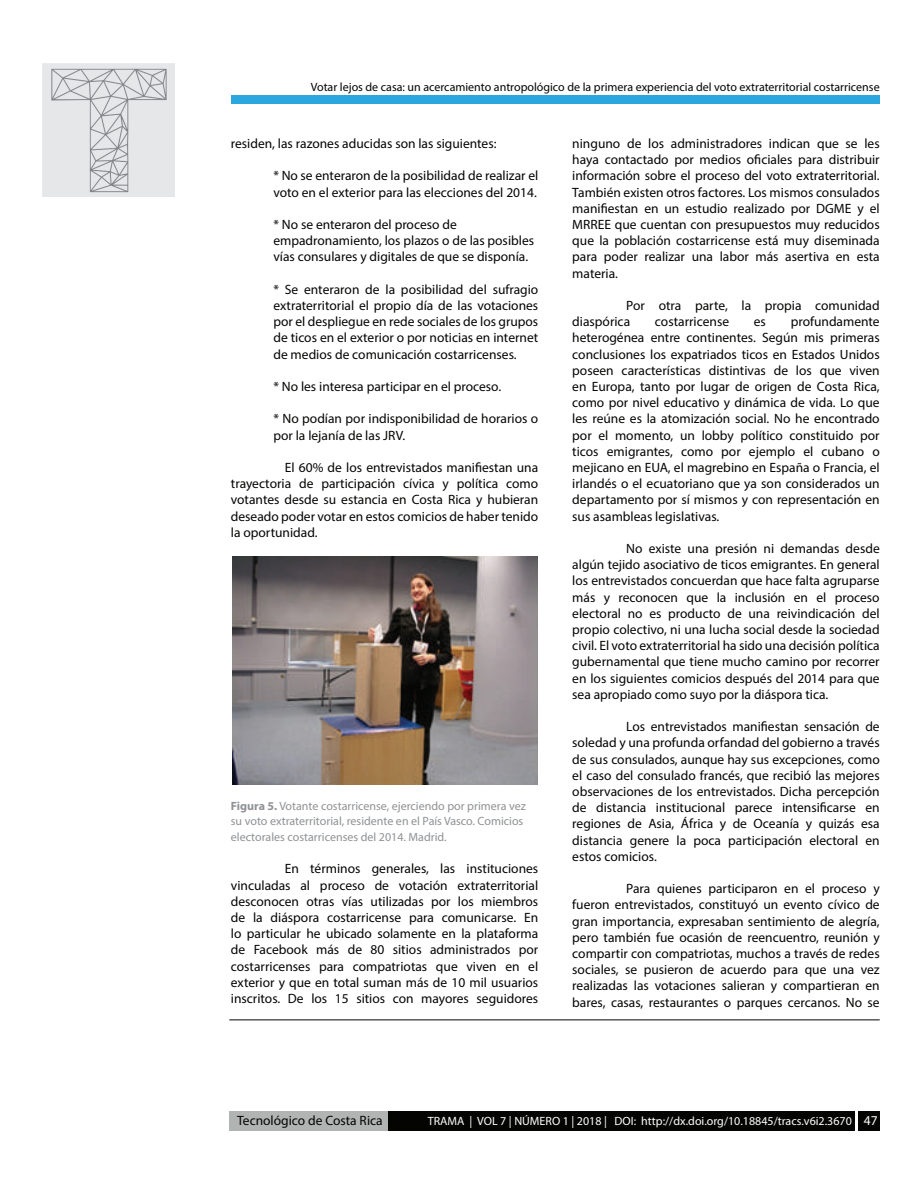
<style>
.page{position:relative;width:918px;height:1188px;background:#fff}
.page>*{position:absolute;margin:0;border:0;box-sizing:border-box;transform-origin:0 0}
.t1{font:13.5px/16.2px "Myriad Pro";color:#040503;text-align:justify}
.t2{font:12px/14.4px "Myriad Pro";color:#8f9194}
.t3{font:12px "Myriad Pro";color:#040503}
.t4{font:12px "Myriad Pro";color:#fdfefe}
.s1{font-weight:700}
.s2{font-size:13.5px;color:#fff}
</style>
<div class="page">
<img style="left:42px;top:64px;width:133px;height:132px">
<div style="left:231px;top:96px;width:649px;height:8px;background:#2ba7df"></div>
<hr style="left:229px;top:1020px;width:651px;height:1px;background:#040503">
<div style="left:858px;top:1112px;width:22px;height:19px;background:#040503"></div>
<div style="left:229px;top:1112px;width:247px;height:19px;background:#b2b3b3"></div>
<div style="left:388px;top:1112px;width:467px;height:19px;background:#040503"></div>
<img style="left:232px;top:557px;width:305px;height:228px">
<p class="t3" style="left:311px;top:80px;width:570px">Votar lejos de casa: un acercamiento antropológico de la primera experiencia del voto extraterritorial costarricense</p>
<p class="t1" style="left:231px;top:135px;width:267px">residen, las razones aducidas son las siguientes:</p>
<p class="t1" style="left:273px;top:168px;width:266px">* No se enteraron de la posibilidad de realizar el voto en el exterior para las elecciones del 2014.</p>
<p class="t1" style="left:273px;top:216px;width:262px;text-align:left">* No se enteraron del proceso de empadronamiento, los plazos o de las posibles vías consulares y digitales de que se disponía.</p>
<p class="t1" style="left:273px;top:281px;width:266px">* Se enteraron de la posibilidad del sufragio extraterritorial el propio día de las votaciones por el despliegue en rede sociales de los grupos de ticos en el exterior o por noticias en internet de medios de comunicación costarricenses.</p>
<p class="t1" style="left:273px;top:378px;width:229px">* No les interesa participar en el proceso.</p>
<p class="t1" style="left:273px;top:411px;width:266px">* No podían por indisponibilidad de horarios o por la lejanía de las JRV.</p>
<p class="t1" style="left:231px;top:459px;width:309px;text-indent:54px">El 60% de los entrevistados manifiestan una trayectoria de participación cívica y política como votantes desde su estancia en Costa Rica y hubieran deseado poder votar en estos comicios de haber tenido la oportunidad.</p>
<p class="t2" style="left:231px;top:799px;width:296px"><span class="s1">Figura 5.</span> Votante costarricense, ejerciendo por primera vez su voto extraterritorial, residente en el País Vasco. Comicios</p>
<p class="t2" style="left:231px;top:830px;width:217px">electorales costarricenses del 2014. Madrid.</p>
<p class="t1" style="left:231px;top:861px;width:309px;text-indent:54px">En términos generales, las instituciones vinculadas al proceso de votación extraterritorial desconocen otras vías utilizadas por los miembros de la diáspora costarricense para comunicarse. En lo particular he ubicado solamente en la plataforma de Facebook más de 80 sitios administrados por costarricenses para compatriotas que viven en el exterior y que en total suman más de 10 mil usuarios inscritos. De los 15 sitios con mayores seguidores</p>
<p class="t1" style="left:572px;top:135px;width:309px">ninguno de los administradores indican que se les haya contactado por medios oficiales para distribuir información sobre el proceso del voto extraterritorial.<br>También existen otros factores. Los mismos consulados manifiestan en un estudio realizado por DGME y el MRREE que cuentan con presupuestos muy reducidos que la población costarricense está muy diseminada para poder realizar una labor más asertiva en esta materia.</p>
<p class="t1" style="left:572px;top:297px;width:309px;text-indent:54px">Por otra parte, la propia comunidad diaspórica</p>
<p class="t1" style="left:572px;top:313px;width:309px;text-indent:218px">profundamente heterogénea entre continentes. Según mis primeras conclusiones los expatriados ticos en Estados Unidos poseen características distintivas de los que viven en Europa, tanto por lugar de origen de Costa Rica, como por nivel educativo y dinámica de vida. Lo que les reúne es la atomización social. No he encontrado por el momento, un lobby político constituido por ticos emigrantes, como por ejemplo el cubano o mejicano en EUA, el magrebino en España o Francia, el irlandés o el ecuatoriano que ya son considerados un departamento por sí mismos y con representación en sus asambleas legislativas.</p>
<p class="t1" style="left:572px;top:540px;width:309px;text-indent:54px">No existe una presión ni demandas desde algún tejido asociativo de ticos emigrantes. En general los entrevistados concuerdan que hace falta agruparse más y reconocen que la inclusión en el proceso electoral no es producto de una reivindicación del propio colectivo, ni una lucha social desde la sociedad civil. El voto extraterritorial ha sido una decisión política gubernamental que tiene mucho camino por recorrer en los siguientes comicios después del 2014 para que sea apropiado como suyo por la diáspora tica.</p>
<p class="t1" style="left:572px;top:718px;width:309px;text-indent:54px">Los entrevistados manifiestan sensación de soledad y una profunda orfandad del gobierno a través de sus consulados, aunque hay sus excepciones, como el caso del consulado francés, que recibió las mejores observaciones de los entrevistados. Dicha percepción de distancia institucional parece intensificarse en regiones de Asia, África y de Oceanía y quizás esa distancia genere la poca participación electoral en estos comicios.</p>
<p class="t1" style="left:572px;top:880px;width:309px;text-indent:54px">Para quienes participaron en el proceso y fueron entrevistados, constituyó un evento cívico de gran importancia, expresaban sentimiento de alegría, pero también fue ocasión de reencuentro, reunión y compartir con compatriotas, muchos a través de redes sociales, se pusieron de acuerdo para que una vez realizadas las votaciones salieran y compartieran en bares, casas, restaurantes o parques cercanos. No se</p>
<p class="t1" style="left:655px;top:313px;width:76px">costarricense</p>
<p class="t1" style="left:754px;top:313px;width:14px">es</p>
<p class="t1" style="left:237px;top:1112px;width:147px">Tecnológico de Costa Rica</p>
<p class="t4" style="left:428px;top:1114px;width:451px">TRAMA | VOL 7 | NÚMERO 1 | 2018 | DOI: http://dx.doi.org/10.18845/tracs.v6i2.3670 <span class="s2">47</span></p>
</div>
